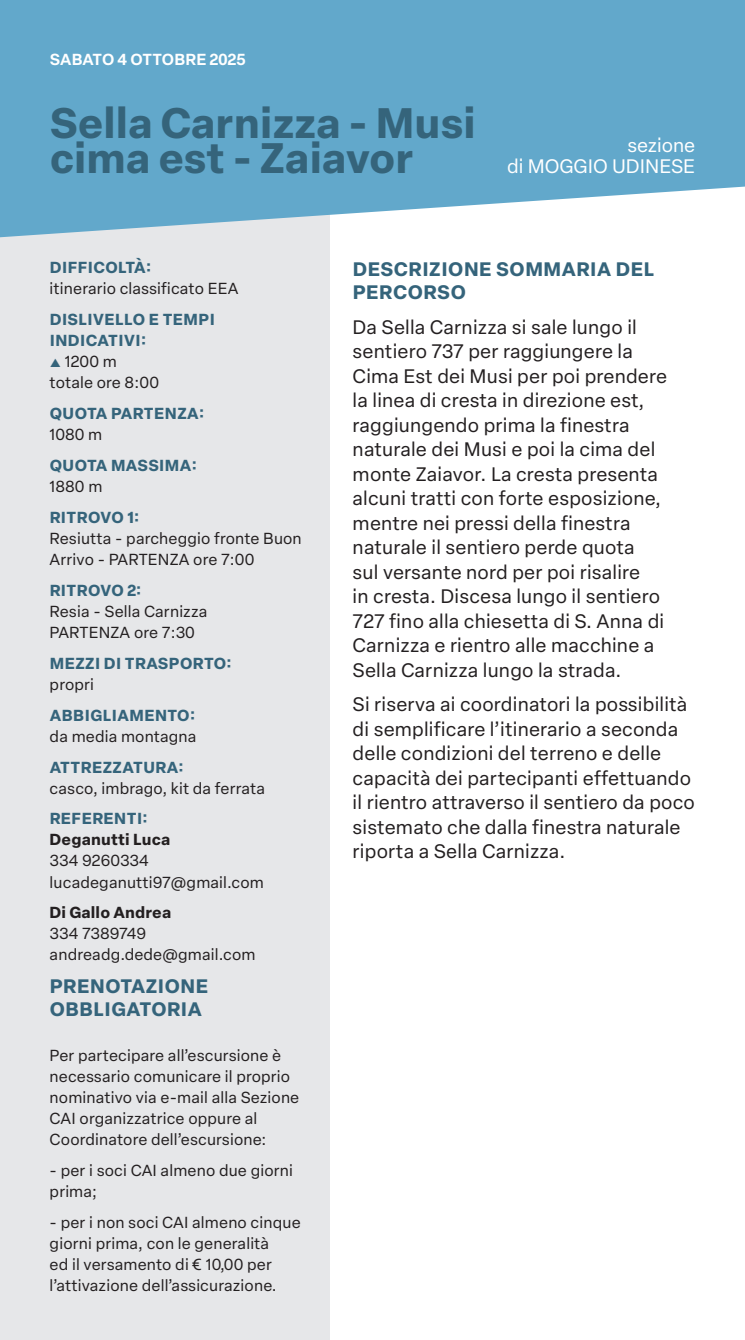
<style>
.page{position:relative;width:745px;height:1340px;background:#fff}
.page>*{position:absolute;margin:0;border:0;box-sizing:border-box;transform-origin:0 0}
.t1{font:700 42px/35px "Elza Text";color:#35647b}
.t2{font:19.25px/24.5px "Elza Text";letter-spacing:.01em;color:#231f20}
.t3{font:700 19.25px/22.8px "Elza Text";letter-spacing:.03em;color:#35647b}
.t4{font:19.25px/21px "Elza Text";color:#fff;text-align:right}
.t5{font:15.75px/21px "Elza Text";letter-spacing:.01em;color:#231f20}
.t6{font:700 15.75px/21px "Elza Text";letter-spacing:.03em;color:#35647b}
.t7{font:700 15.75px "Elza Text";letter-spacing:.01em;color:#231f20}
.t8{font:600 15.75px "Elza Text";letter-spacing:-.005em;color:#fff}
.s1{font-weight:700;color:#35647b}
</style>
<div class="page">
<div style="left:0;top:134px;width:329px;height:1205px;background:#e6e7e9"></div>
<svg style="left:0;top:0;width:744px;height:239px;background:#73b1d0"></svg>
<p class="t8" style="left:50px;top:47px;width:197px">SABATO 4 OTTOBRE 2025</p>
<h1 class="t1" style="left:50px;top:104px;width:427px">Sella Carnizza - Musi cima est - Zaiavor</h1>
<p class="t4" style="left:507px;top:134px;width:189px">sezione<br>di MOGGIO UDINESE</p>
<p class="t6" style="left:50px;top:256px;width:103px">DIFFICOLTÀ:</p>
<p class="t5" style="left:50px;top:277px;width:190px">itinerario classificato EEA</p>
<p class="t6" style="left:50px;top:308px;width:166px">DISLIVELLO E TEMPI<br>INDICATIVI:</p>
<p class="t5" style="left:50px;top:350px;width:111px"><span class="s1">▲</span> 1200 m totale ore 8:00</p>
<p class="t6" style="left:50px;top:402px;width:156px">QUOTA PARTENZA:</p>
<p class="t5" style="left:50px;top:423px;width:54px">1080 m</p>
<p class="t6" style="left:50px;top:454px;width:149px">QUOTA MASSIMA:</p>
<p class="t5" style="left:50px;top:475px;width:54px">1880 m</p>
<p class="t6" style="left:50px;top:506px;width:91px">RITROVO 1:</p>
<p class="t5" style="left:50px;top:527px;width:253px">Resiutta - parcheggio fronte Buon<br>Arrivo - PARTENZA ore 7:00</p>
<p class="t6" style="left:50px;top:579px;width:93px">RITROVO 2:</p>
<p class="t5" style="left:50px;top:600px;width:159px">Resia - Sella Carnizza<br>PARTENZA ore 7:30</p>
<p class="t6" style="left:50px;top:652px;width:183px">MEZZI DI TRASPORTO:</p>
<p class="t5" style="left:50px;top:673px;width:46px">propri</p>
<p class="t6" style="left:50px;top:704px;width:147px">ABBIGLIAMENTO:</p>
<p class="t5" style="left:50px;top:724px;width:148px">da media montagna</p>
<p class="t6" style="left:50px;top:756px;width:135px">ATTREZZATURA:</p>
<p class="t5" style="left:50px;top:776px;width:217px">casco, imbrago, kit da ferrata</p>
<p class="t6" style="left:50px;top:807px;width:99px">REFERENTI:</p>
<p class="t7" style="left:50px;top:827px;width:122px">Deganutti Luca</p>
<p class="t5" style="left:50px;top:849px;width:216px">334 9260334 lucadeganutti97@gmail.com</p>
<p class="t7" style="left:50px;top:900px;width:123px">Di Gallo Andrea</p>
<p class="t5" style="left:50px;top:922px;width:207px">334 7389749 andreadg.dede@gmail.com</p>
<p class="t3" style="left:50px;top:974px;width:160px">PRENOTAZIONE<br>OBBLIGATORIA</p>
<p class="t5" style="left:50px;top:1044px;width:251px">Per partecipare all’escursione è necessario comunicare il proprio nominativo via e-mail alla Sezione CAI organizzatrice oppure al Coordinatore dell’escursione:</p>
<p class="t5" style="left:50px;top:1159px;width:245px">- per i soci CAI almeno due giorni prima;</p>
<p class="t5" style="left:50px;top:1210px;width:252px">- per i non soci CAI almeno cinque giorni prima, con le generalità<br>ed il versamento di € 10,00 per l’attivazione dell’assicurazione.</p>
<p class="t3" style="left:352px;top:257px;width:303px">DESCRIZIONE SOMMARIA DEL<br>PERCORSO</p>
<p class="t2" style="left:352px;top:313px;width:316px">Da Sella Carnizza si sale lungo il sentiero 737 per raggiungere la Cima Est dei Musi per poi prendere la linea di cresta in direzione est, raggiungendo prima la finestra naturale dei Musi e poi la cima del monte Zaiavor. La cresta presenta alcuni tratti con forte esposizione, mentre nei pressi della finestra naturale il sentiero perde quota<br>sul versante nord per poi risalire<br>in cresta. Discesa lungo il sentiero 727 fino alla chiesetta di S. Anna di Carnizza e rientro alle macchine a Sella Carnizza lungo la strada.</p>
<p class="t2" style="left:352px;top:691px;width:343px">Si riserva ai coordinatori la possibilità di semplificare l’itinerario a seconda delle condizioni del terreno e delle capacità dei partecipanti effettuando il rientro attraverso il sentiero da poco sistemato che dalla finestra naturale riporta a Sella Carnizza.</p>
</div>
